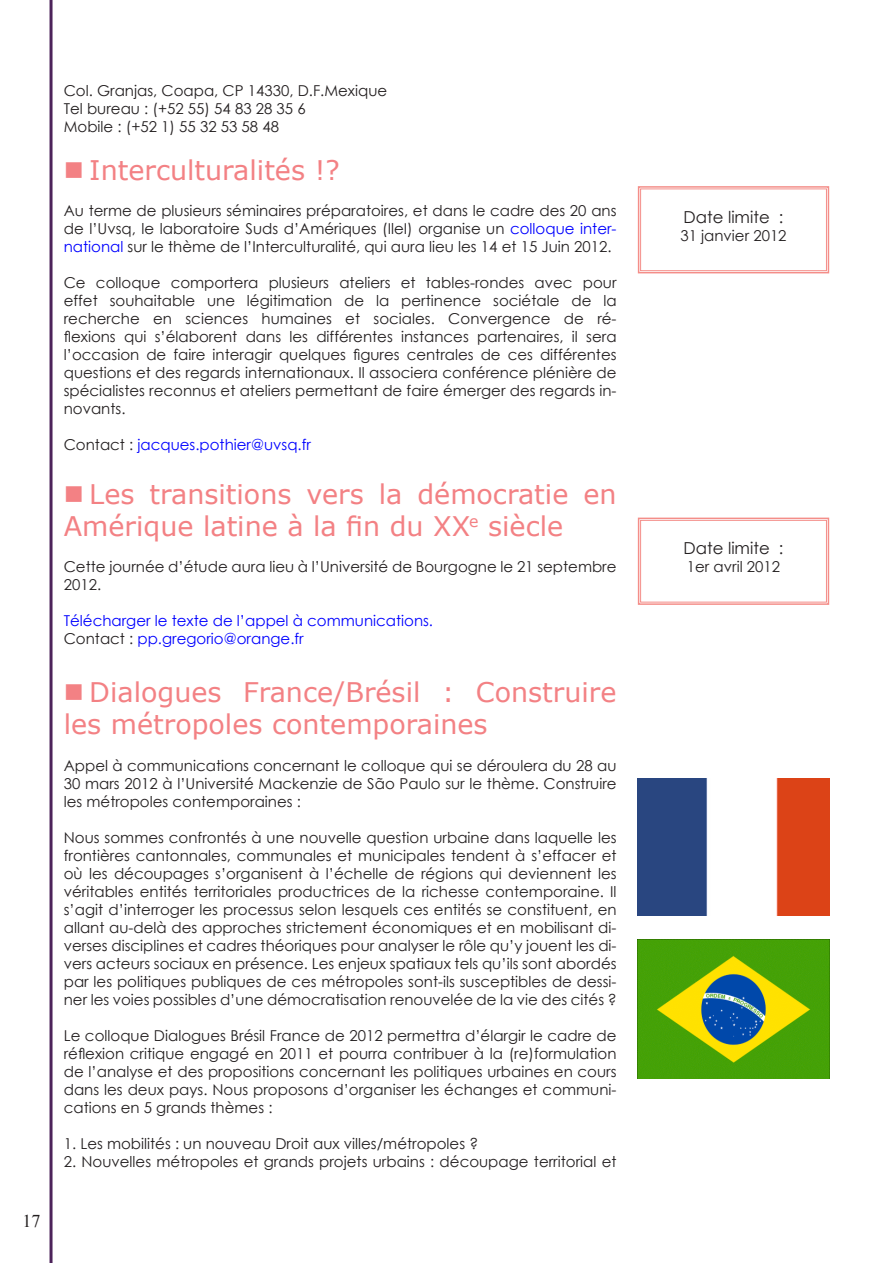
<style>
.page{position:relative;width:893px;height:1263px;background:#fff}
.page>*{position:absolute;margin:0;border:0;box-sizing:border-box;transform-origin:0 0}
.puces_nous_avons_sel{font:27px/32.4px "Verdana";color:#f38184}
.t1{font:18px "Times New Roman";color:#231f20}
.t2{font:16.5px "Century Gothic";color:#231f20}
.texte_courant{font:15px/18px "Century Gothic";color:#231f20;text-align:justify}
.texte_courant-2{font:15px "Century Gothic";color:#00f}
.s1{color:#00f}
.s2{color:#231f20}
</style>
<div class="page">
<hr style="left:50px;top:0;width:3px;height:1263px;background:#4c235a">
<svg style="left:637px;top:186px;width:193px;height:88px"></svg>
<div style="left:640px;top:189px;width:187px;height:82px;border:1px solid #f48e89"></div>
<svg style="left:637px;top:517px;width:193px;height:88px"></svg>
<div style="left:640px;top:520px;width:187px;height:82px;border:1px solid #f48e89"></div>
<img style="left:638px;top:778px;width:191px;height:138px">
<img style="left:638px;top:939px;width:191px;height:140px">
<p class="t1" style="left:22px;top:1208px;width:19px">17</p>
<p class="texte_courant" style="left:64px;top:82px;width:325px">Col. Granjas, Coapa, CP 14330, D.F.Mexique</p>
<p class="texte_courant" style="left:64px;top:100px;width:243px">Tel bureau : (+52 55) 54 83 28 35 6</p>
<p class="texte_courant" style="left:64px;top:118px;width:217px">Mobile : (+52 1) 55 32 53 58 48</p>
<p class="puces_nous_avons_sel" style="left:89px;top:153px;width:252px">Interculturalités !?</p>
<p class="texte_courant" style="left:64px;top:201px;width:554px">Au terme de plusieurs séminaires préparatoires, et dans le cadre des 20 ans de l’Uvsq, le laboratoire Suds d’Amériques (IleI) organise un <span class="s1">colloque inter&shy;national</span> sur le thème de l’Interculturalité, qui aura lieu les 14 et 15 Juin 2012.</p>
<p class="texte_courant" style="left:64px;top:273px;width:554px">Ce colloque comportera plusieurs ateliers et tables-rondes avec pour effet souhaitable une légitimation de la pertinence sociétale de la recherche en sciences humaines et sociales. Convergence de ré&shy;flexions qui s’élaborent dans les différentes instances partenaires, il sera l’occasion de faire interagir quelques figures centrales de ces différentes questions et des regards internationaux. Il associera conférence plénière de spécialistes reconnus et ateliers permettant de faire émerger des regards in&shy;novants.</p>
<p class="texte_courant-2" style="left:64px;top:434px;width:249px"><span class="s2">Contact :</span> jacques.pothier@uvsq.fr</p>
<p class="puces_nous_avons_sel" style="left:64px;top:477px;width:554px;text-indent:26px">Les transitions vers la démocratie en<br>Amérique latine à la fin du XX<sup>e</sup> siècle</p>
<p class="texte_courant" style="left:64px;top:558px;width:554px">Cette journée d’étude aura lieu à l’Université de Bourgogne le 21 septembre<br>2012.</p>
<p class="texte_courant-2" style="left:64px;top:610px;width:371px">Télécharger le texte de l’appel à communications.</p>
<p class="texte_courant-2" style="left:64px;top:628px;width:241px"><span class="s2">Contact :</span> pp.gregorio@orange.fr</p>
<p class="puces_nous_avons_sel" style="left:64px;top:675px;width:554px;text-indent:26px">Dialogues France/Brésil : Construire les métropoles contemporaines</p>
<p class="texte_courant" style="left:64px;top:756px;width:554px">Appel à communications concernant le colloque qui se déroulera du 28 au 30 mars 2012 à l’Université Mackenzie de São Paulo sur le thème. Construire les métropoles contemporaines :</p>
<p class="texte_courant" style="left:64px;top:828px;width:554px">Nous sommes confrontés à une nouvelle question urbaine dans laquelle les frontières cantonnales, communales et municipales tendent à s’effacer et où les découpages s’organisent à l’échelle de régions qui deviennent les véritables entités territoriales productrices de la richesse contemporaine. Il s’agit d’interroger les processus selon lesquels ces entités se constituent, en allant au-delà des approches strictement économiques et en mobilisant di&shy;verses disciplines et cadres théoriques pour analyser le rôle qu’y jouent les di&shy;vers acteurs sociaux en présence. Les enjeux spatiaux tels qu’ils sont abordés par les politiques publiques de ces métropoles sont-ils susceptibles de dessi&shy;ner les voies possibles d’une démocratisation renouvelée de la vie des cités ?</p>
<p class="texte_courant" style="left:64px;top:1026px;width:554px">Le colloque Dialogues Brésil France de 2012 permettra d’élargir le cadre de réflexion critique engagé en 2011 et pourra contribuer à la (re)formulation de l’analyse et des propositions concernant les politiques urbaines en cours dans les deux pays. Nous proposons d’organiser les échanges et communi&shy;cations en 5 grands thèmes :</p>
<p class="texte_courant" style="left:64px;top:1134px;width:416px">1. Les mobilités : un nouveau Droit aux villes/métropoles ?</p>
<p class="texte_courant" style="left:64px;top:1152px;width:554px">2. Nouvelles métropoles et grands projets urbains : découpage territorial et</p>
<p class="t2" style="left:684px;top:205px;width:101px">Date limite :</p>
<p class="texte_courant" style="left:680px;top:226px;width:108px">31 janvier 2012</p>
<p class="t2" style="left:684px;top:537px;width:101px">Date limite :</p>
<p class="texte_courant" style="left:687px;top:558px;width:95px">1er avril 2012</p>
</div>
